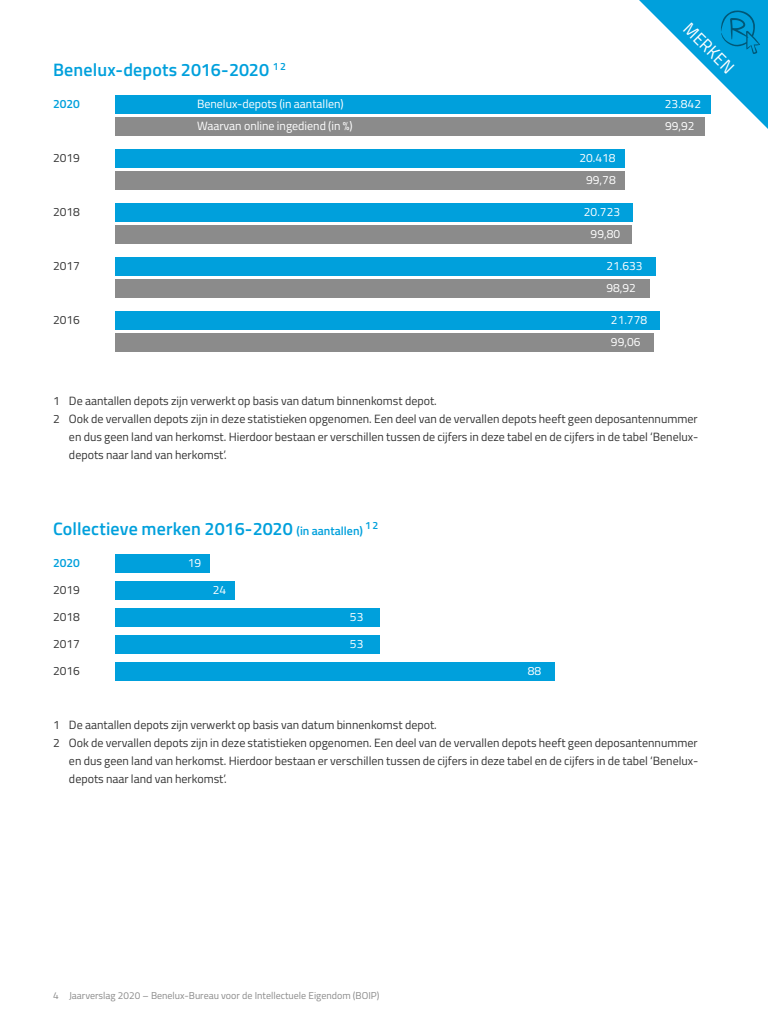
<style>
.page{position:relative;width:768px;height:1024px;background:#fff}
.page>*{position:absolute;margin:0;border:0;box-sizing:border-box;transform-origin:0 0}
.t1{font:600 18px "Titillium";letter-spacing:.01em;color:#00a0dc}
.t2{font:17.5px "Titillium Regular Upright";color:#fff}
.t3{font:12px "Titillium";color:#353535}
.t4{font:12px/22px "Titillium";color:#fff;text-align:center}
.t5{font:600 12px "Titillium";color:#00a0dc}
.t6{font:600 10.5px "Titillium";color:#00a0dc}
.t7{font:10px "Titillium";color:#8b8b8b}
.s1{font-size:12px}
</style>
<div class="page">
<div style="left:115px;top:311px;width:545px;height:19px;background:#00a0dc"></div>
<div style="left:115px;top:333px;width:539px;height:19px;background:#8b8b8b"></div>
<div style="left:115px;top:662px;width:440px;height:19px;background:#00a0dc"></div>
<div style="left:115px;top:554px;width:95px;height:19px;background:#00a0dc"></div>
<div style="left:115px;top:581px;width:120px;height:19px;background:#00a0dc"></div>
<div style="left:115px;top:635px;width:265px;height:19px;background:#00a0dc"></div>
<div style="left:115px;top:257px;width:541px;height:19px;background:#00a0dc"></div>
<div style="left:115px;top:279px;width:535px;height:19px;background:#8b8b8b"></div>
<div style="left:115px;top:608px;width:265px;height:19px;background:#00a0dc"></div>
<div style="left:115px;top:203px;width:518px;height:19px;background:#00a0dc"></div>
<div style="left:115px;top:225px;width:517px;height:19px;background:#8b8b8b"></div>
<div style="left:115px;top:149px;width:510px;height:19px;background:#00a0dc"></div>
<div style="left:115px;top:171px;width:510px;height:19px;background:#8b8b8b"></div>
<div style="left:115px;top:95px;width:596px;height:19px;background:#00a0dc"></div>
<div style="left:115px;top:117px;width:590px;height:19px;background:#8b8b8b"></div>
<svg style="left:639px;top:0;width:129px;height:129px"></svg>
<h2 class="t2" style="left:696px;top:16px;width:65px;rotate:45deg">MERKEN</h2>
<h1 class="t1" style="left:53px;top:56px;width:234px">Benelux-depots 2016-2020 <sup>1</sup> <sup>2</sup></h1>
<p class="t5" style="left:53px;top:95px;width:28px">2020</p>
<p class="t4" style="left:197px;top:92px;width:148px">Benelux-depots (in aantallen)</p>
<p class="t4" style="left:665px;top:92px;width:38px">23.842</p>
<p class="t4" style="left:197px;top:114px;width:157px">Waarvan online ingediend (in %)</p>
<p class="t4" style="left:665px;top:114px;width:31px">99,92</p>
<p class="t3" style="left:53px;top:149px;width:28px">2019</p>
<p class="t4" style="left:579px;top:146px;width:38px">20.418<br>99,78</p>
<p class="t3" style="left:53px;top:203px;width:28px">2018</p>
<p class="t4" style="left:584px;top:200px;width:38px">20.723<br>99,80</p>
<p class="t3" style="left:53px;top:257px;width:28px">2017</p>
<p class="t4" style="left:606px;top:254px;width:38px;text-align:left">21.633<br>98,92</p>
<p class="t3" style="left:53px;top:311px;width:28px">2016</p>
<p class="t4" style="left:611px;top:308px;width:38px;text-align:left">21.778<br>99,06</p>
<p class="t3" style="left:53px;top:392px;width:385px">1 De aantallen depots zijn verwerkt op basis van datum binnenkomst depot.</p>
<p class="t3" style="left:53px;top:410px;width:646px">2 Ook de vervallen depots zijn in deze statistieken opgenomen. Een deel van de vervallen depots heeft geen deposantennummer</p>
<p class="t3" style="left:69px;top:428px;width:631px">en dus geen land van herkomst. Hierdoor bestaan er verschillen tussen de cijfers in deze tabel en de cijfers in de tabel ‘Benelux-</p>
<p class="t3" style="left:69px;top:446px;width:159px">depots naar land van herkomst’.</p>
<h1 class="t1" style="left:53px;top:515px;width:311px">Collectieve merken 2016-2020 <span class="s1">(in aantallen)</span></h1>
<p class="t6" style="left:365px;top:517px;width:15px">1 2</p>
<p class="t5" style="left:53px;top:554px;width:28px">2020</p>
<p class="t4" style="left:188px;top:551px;width:15px">19</p>
<p class="t3" style="left:53px;top:581px;width:28px">2019</p>
<p class="t4" style="left:213px;top:578px;width:15px">24</p>
<p class="t3" style="left:53px;top:608px;width:28px">2018</p>
<p class="t4" style="left:350px;top:605px;width:15px">53</p>
<p class="t3" style="left:53px;top:635px;width:28px">2017</p>
<p class="t4" style="left:350px;top:632px;width:15px">53</p>
<p class="t3" style="left:53px;top:662px;width:28px">2016</p>
<p class="t4" style="left:528px;top:659px;width:15px">88</p>
<p class="t3" style="left:53px;top:716px;width:385px">1 De aantallen depots zijn verwerkt op basis van datum binnenkomst depot.</p>
<p class="t3" style="left:53px;top:734px;width:646px">2 Ook de vervallen depots zijn in deze statistieken opgenomen. Een deel van de vervallen depots heeft geen deposantennummer</p>
<p class="t3" style="left:69px;top:752px;width:631px">en dus geen land van herkomst. Hierdoor bestaan er verschillen tussen de cijfers in deze tabel en de cijfers in de tabel ‘Benelux-</p>
<p class="t3" style="left:69px;top:770px;width:159px">depots naar land van herkomst’.</p>
<p class="t7" style="left:53px;top:988px;width:328px">4 Jaarverslag 2020 – Benelux-Bureau voor de Intellectuele Eigendom (BOIP)</p>
</div>
